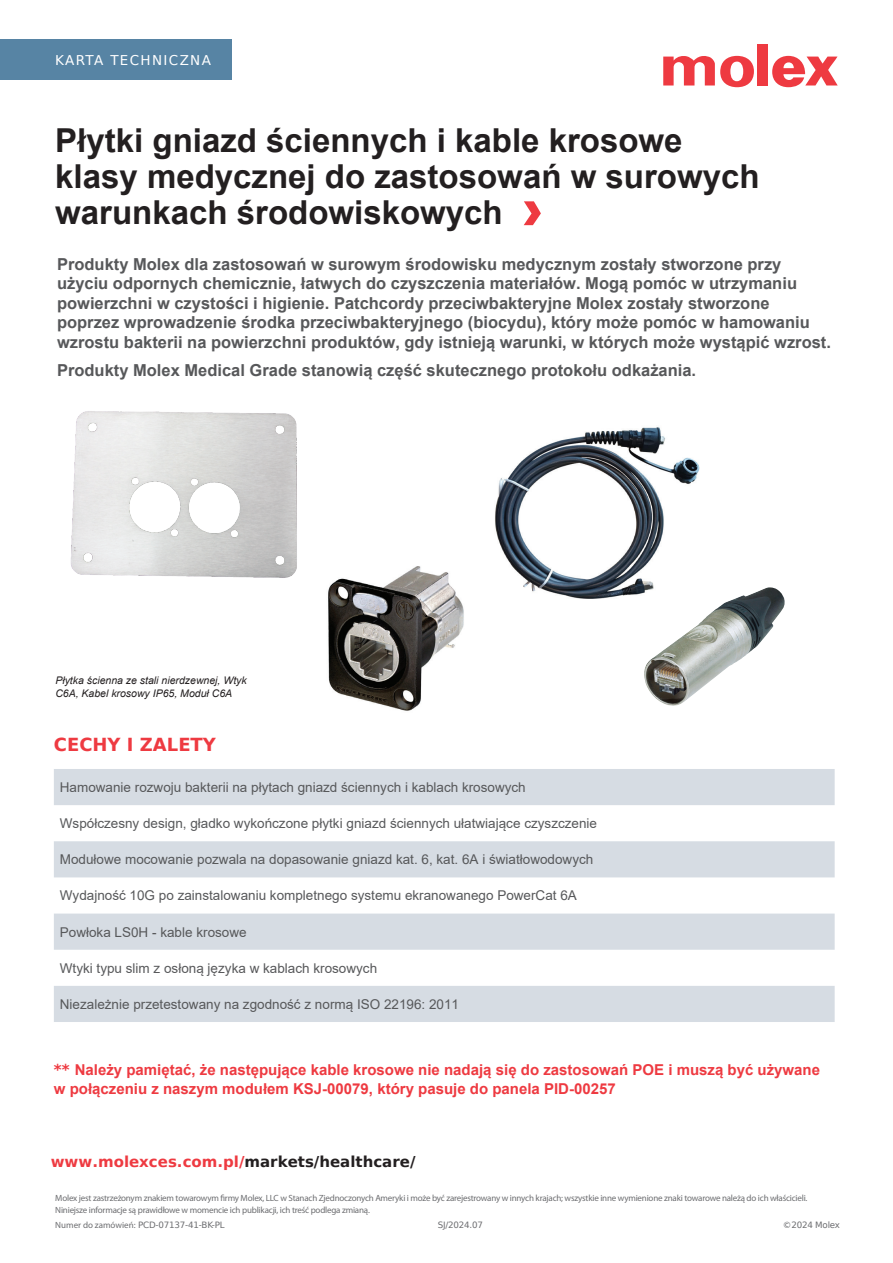
<style>
.page{position:relative;width:893px;height:1263px;background:#fff}
.page>*{position:absolute;margin:0;border:0;box-sizing:border-box;transform-origin:0 0}
.t1{font:700 33px/36px "Arial";color:#231f20}
.t2{font:700 18px "Bitstream Vera Sans";color:#ee3a41}
.t3{font:700 16.5px/19.5px "Arial";color:#57585a}
.t4{font:700 15px/19.5px "Arial";color:#ee3a41}
.t5{font:700 15px "Bitstream Vera Sans";color:#ee3a41}
.t6{font:13.5px "Arial";color:#57585a}
.t7{font:13.5px "Bitstream Vera Sans";letter-spacing:.1em;color:#fff}
.t8{font:italic 10.5px/13.5px "Arial";color:#231f20}
.t9{font:9px/12px "Myriad Pro";letter-spacing:-.025em;color:#6c6d70}
.t10{font:8.7px "Bitstream Vera Sans";letter-spacing:-.02em;color:#6c6d70}
.s1{font-family:"Bitstream Vera Sans"}
.s2{color:#231f20}
.s3{font-family:"Myriad Pro";font-size:9px}
</style>
<div class="page">
<div style="left:0;top:39px;width:231px;height:41px;background:#5784a4"></div>
<div style="left:757px;top:44px;width:11px;height:41px;background:#ee3a41"></div>
<svg style="left:663px;top:55px;width:91px;height:32px"></svg>
<svg style="left:772px;top:56px;width:66px;height:31px"></svg>
<svg style="left:54px;top:769px;width:781px;height:253px;fill:#d6dce3"></svg>
<img style="left:495px;top:427px;width:205px;height:172px">
<img style="left:328px;top:558px;width:175px;height:153px">
<img style="left:644px;top:587px;width:141px;height:119px">
<img style="left:71px;top:411px;width:295px;height:176px">
<svg style="left:524px;top:201px;width:17px;height:24px"></svg>
<p class="t7" style="left:55px;top:53px;width:157px">KARTA TECHNICZNA</p>
<h1 class="t1" style="left:55px;top:122px;width:706px">Płytki gniazd ściennych i kable krosowe klasy medycznej do zastosowań w surowych warunkach środowiskowych</h1>
<p class="t3" style="left:57px;top:254px;width:775px">Produkty Molex dla zastosowań w surowym środowisku medycznym zostały stworzone przy użyciu odpornych chemicznie, łatwych do czyszczenia materiałów. Mogą pomóc w utrzymaniu powierzchni w czystości i higienie. Patchcordy przeciwbakteryjne Molex zostały stworzone poprzez wprowadzenie środka przeciwbakteryjnego (biocydu), który może pomóc w hamowaniu wzrostu bakterii na powierzchni produktów, gdy istnieją warunki, w których może wystąpić wzrost.</p>
<p class="t3" style="left:57px;top:360px;width:641px">Produkty Molex Medical Grade stanowią część skutecznego protokołu odkażania.</p>
<p class="t8" style="left:55px;top:673px;width:193px">Płytka ścienna ze stali nierdzewnej, Wtyk<br>C6A, Kabel krosowy IP65, Moduł C6A</p>
<p class="t2" style="left:54px;top:735px;width:164px">CECHY I ZALETY</p>
<p class="t6" style="left:60px;top:778px;width:467px">Hamowanie rozwoju bakterii na płytach gniazd ściennych i kablach krosowych</p>
<p class="t6" style="left:60px;top:814px;width:539px">Współczesny design, gładko wykończone płytki gniazd ściennych ułatwiające czyszczenie</p>
<p class="t6" style="left:60px;top:850px;width:535px">Modułowe mocowanie pozwala na dopasowanie gniazd kat. 6, kat. 6A i światłowodowych</p>
<p class="t6" style="left:60px;top:886px;width:518px">Wydajność 10G po zainstalowaniu kompletnego systemu ekranowanego PowerCat 6A</p>
<p class="t6" style="left:60px;top:922px;width:188px">Powłoka LS0H - kable krosowe</p>
<p class="t6" style="left:60px;top:959px;width:319px">Wtyki typu slim z osłoną języka w kablach krosowych</p>
<p class="t6" style="left:60px;top:995px;width:401px">Niezależnie przetestowany na zgodność z normą ISO 22196: 2011</p>
<p class="t4" style="left:54px;top:1060px;width:768px"><span class="s1">**</span> Należy pamiętać, że następujące kable krosowe nie nadają się do zastosowań POE i muszą być używane w połączeniu z naszym modułem KSJ-00079, który pasuje do panela PID-00257</p>
<p class="t5" style="left:51px;top:1153px;width:366px">www.molexces.com.pl/<span class="s2">markets/healthcare/</span></p>
<p class="t9" style="left:55px;top:1192px;width:754px">Molex jest zastrzeżonym znakiem towarowym firmy Molex, LLC w Stanach Zjednoczonych Ameryki i może być zarejestrowany w innych krajach; wszystkie inne wymienione znaki towarowe należą do ich właścicieli.<br>Niniejsze informacje są prawidłowe w momencie ich publikacji, ich treść podlega zmianą.</p>
<p class="t10" style="left:55px;top:1220px;width:171px"><span class="s3">Numer do zamówień:</span> PCD-07137-41-BK-PL</p>
<p class="t10" style="left:438px;top:1220px;width:47px">SJ/2024.07</p>
<p class="t10" style="left:783px;top:1220px;width:59px">©2024 Molex</p>
</div>
